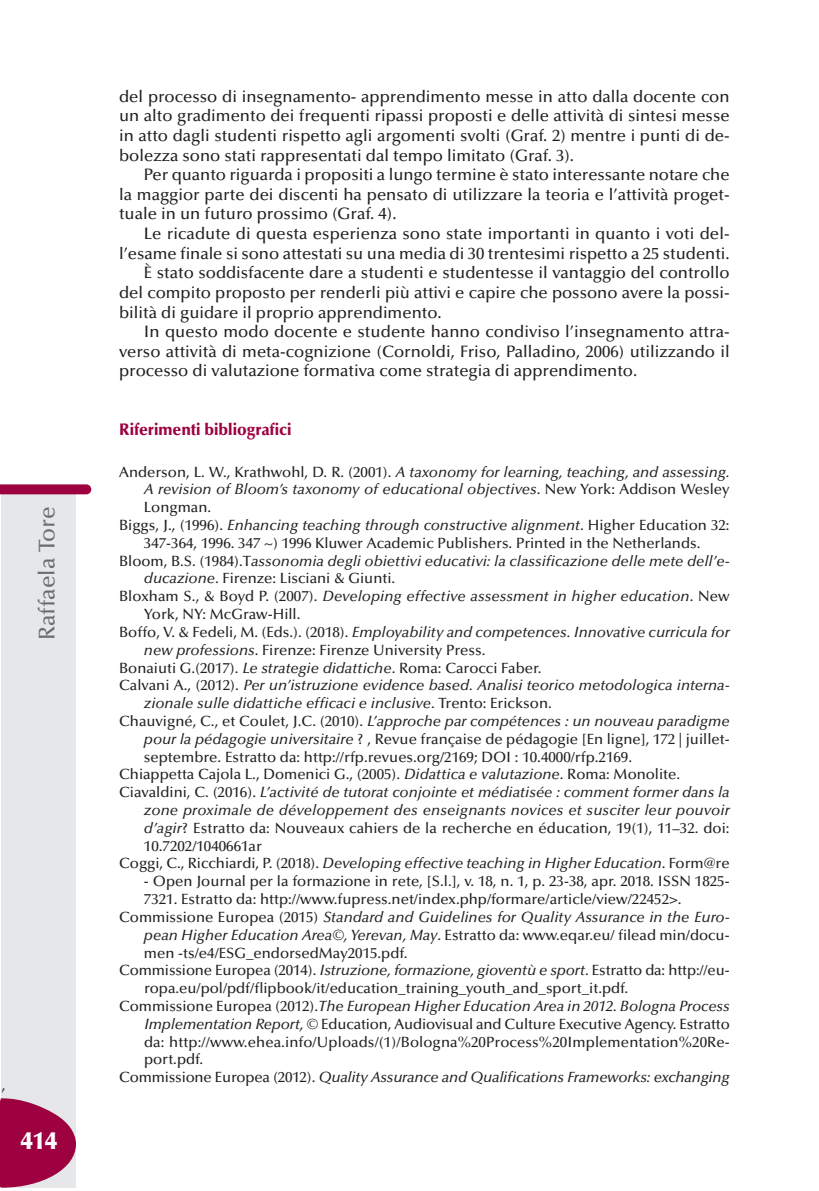
<style>
.page{position:relative;width:819px;height:1191px;background:#fff}
.page>*{position:absolute;margin:0;border:0;box-sizing:border-box;transform-origin:0 0}
.t1{font:900 24.5px "Optima";color:#fff}
.t2{font:500 22.75px "Optima";color:#6c6d70}
.t3{font:500 16.62px/19.6px "Optima";color:#231f20;text-align:justify}
.t4{font:900 16.62px "Optima";color:#9d0140;scale:.95 1}
.t5{font:italic 500 14.88px "Optima";color:#231f20}
.t6{font:500 14.88px "Optima";color:#231f20}
.s1{font-style:normal}
.s2{font-style:italic}
</style>
<div class="page">
<div style="left:2px;top:492px;width:74px;height:695px;background:#e6e7e9"></div>
<svg style="left:0;top:484px;width:91px;height:10px"></svg>
<svg style="left:0;top:1097px;width:76px;height:90px"></svg>
<h2 class="t2" style="left:38px;top:640px;width:135px;rotate:-90deg">Raffaela Tore</h2>
<p class="t6" style="left:2px;top:1079px;width:5px">,</p>
<h1 class="t1" style="left:21px;top:1131px;width:38px">414</h1>
<p class="t3" style="left:119px;top:88px;width:612px">del processo di insegnamento- apprendimento messe in atto dalla docente con un alto gradimento dei frequenti ripassi proposti e delle attività di sintesi messe in atto dagli studenti rispetto agli argomenti svolti (Graf. 2) mentre i punti di de&shy;bolezza sono stati rappresentati dal tempo limitato (Graf. 3).</p>
<p class="t3" style="left:119px;top:166px;width:612px;text-indent:25px">Per quanto riguarda i propositi a lungo termine è stato interessante notare che la maggior parte dei discenti ha pensato di utilizzare la teoria e l’attività proget&shy;tuale in un futuro prossimo (Graf. 4).</p>
<p class="t3" style="left:144px;top:225px;width:587px">Le ricadute di questa esperienza sono state importanti in quanto i voti del-</p>
<p class="t3" style="left:119px;top:245px;width:612px">l’esame finale si sono attestati su una media di 30 trentesimi rispetto a 25 studenti.</p>
<p class="t3" style="left:144px;top:264px;width:587px">È stato soddisfacente dare a studenti e studentesse il vantaggio del controllo</p>
<p class="t3" style="left:119px;top:284px;width:612px">del compito proposto per renderli più attivi e capire che possono avere la possi-</p>
<p class="t3" style="left:119px;top:304px;width:324px">bilità di guidare il proprio apprendimento.</p>
<p class="t3" style="left:144px;top:323px;width:587px">In questo modo docente e studente hanno condiviso l’insegnamento attra-</p>
<p class="t3" style="left:119px;top:343px;width:612px">verso attività di meta-cognizione (Cornoldi, Friso, Palladino, 2006) utilizzando il</p>
<p class="t3" style="left:119px;top:362px;width:519px">processo di valutazione formativa come strategia di apprendimento.</p>
<p class="t4" style="left:119px;top:423px;width:183px">Riferimenti bibliografici</p>
<p class="t5" style="left:119px;top:466px;width:612px"><span class="s1">Anderson, L. W., Krathwohl, D. R. (2001).</span> A taxonomy for learning, teaching, and assessing.</p>
<p class="t5" style="left:144px;top:483px;width:587px">A revision of Bloom’s taxonomy of educational objectives<span class="s1">. New York: Addison Wesley</span></p>
<p class="t6" style="left:144px;top:501px;width:69px">Longman.</p>
<p class="t5" style="left:119px;top:519px;width:612px"><span class="s1">Biggs, J., (1996).</span> Enhancing teaching through constructive alignment<span class="s1">. Higher Education 32:</span></p>
<p class="t6" style="left:144px;top:537px;width:558px">347-364, 1996. 347 ~) 1996 Kluwer Academic Publishers. Printed in the Netherlands.</p>
<p class="t5" style="left:119px;top:555px;width:612px"><span class="s1">Bloom, B.S. (1984).T</span>assonomia degli obiettivi educativi: la classificazione delle mete dell’e-</p>
<p class="t6" style="left:144px;top:572px;width:253px"><span class="s2">ducazione</span>. Firenze: Lisciani &amp; Giunti.</p>
<p class="t5" style="left:119px;top:590px;width:612px"><span class="s1">Bloxham S., &amp; Boyd P. (2007).</span> Developing effective assessment in higher education<span class="s1">. New</span></p>
<p class="t6" style="left:144px;top:608px;width:158px">York, NY: McGraw-Hill.</p>
<p class="t5" style="left:119px;top:626px;width:612px"><span class="s1">Boffo, V. &amp; Fedeli, M. (Eds.). (2018).</span> Employability and competences. Innovative curricula for</p>
<p class="t6" style="left:144px;top:644px;width:343px"><span class="s2">new professions</span>. Firenze: Firenze University Press.</p>
<p class="t6" style="left:119px;top:661px;width:424px">Bonaiuti G.(2017). <span class="s2">Le strategie didattiche</span>. Roma: Carocci Faber.</p>
<p class="t5" style="left:119px;top:679px;width:612px"><span class="s1">Calvani A., (2012).</span> Per un’istruzione evidence based. Analisi teorico metodologica interna-</p>
<p class="t5" style="left:144px;top:697px;width:409px">zionale sulle didattiche efficaci e inclusive<span class="s1">. Trento: Erickson.</span></p>
<p class="t5" style="left:119px;top:715px;width:612px"><span class="s1">Chauvigné, C., et Coulet, J.C. (2010).</span> L’approche par compétences : un nouveau paradigme</p>
<p class="t6" style="left:144px;top:733px;width:587px"><span class="s2">pour la pédagogie universitaire</span> ? , Revue française de pédagogie [En ligne], 172 | juillet-</p>
<p class="t6" style="left:144px;top:750px;width:489px">septembre. Estratto da: http://rfp.revues.org/2169; DOI : 10.4000/rfp.2169.</p>
<p class="t6" style="left:119px;top:768px;width:562px">Chiappetta Cajola L., Domenici G., (2005). <span class="s2">Didattica e valutazione</span>. Roma: Monolite.</p>
<p class="t5" style="left:119px;top:786px;width:612px"><span class="s1">Ciavaldini, C. (2016).</span> L’activité de tutorat conjointe et médiatisée : comment former dans la</p>
<p class="t5" style="left:144px;top:804px;width:587px">zone proximale de développement des enseignants novices et susciter leur pouvoir</p>
<p class="t6" style="left:144px;top:822px;width:587px"><span class="s2">d’agir</span>? Estratto da: Nouveaux cahiers de la recherche en éducation, 19(1), 11–32. doi:</p>
<p class="t6" style="left:144px;top:839px;width:119px">10.7202/1040661ar</p>
<p class="t5" style="left:119px;top:857px;width:612px"><span class="s1">Coggi, C., Ricchiardi, P. (2018).</span> Developing effective teaching in Higher Education<span class="s1">. Form@re</span></p>
<p class="t6" style="left:144px;top:875px;width:587px">- Open Journal per la formazione in rete, [S.l.], v. 18, n. 1, p. 23-38, apr. 2018. ISSN 1825-</p>
<p class="t6" style="left:144px;top:893px;width:539px">7321. Estratto da: http://www.fupress.net/index.php/formare/article/view/22452&gt;.</p>
<p class="t5" style="left:119px;top:911px;width:612px"><span class="s1">Commissione Europea (2015)</span> Standard and Guidelines for Quality Assurance in the Euro-</p>
<p class="t6" style="left:144px;top:929px;width:587px"><span class="s2">pean Higher Education Area©, Yerevan, May</span>. Estratto da: www.eqar.eu/ filead min/docu-</p>
<p class="t6" style="left:144px;top:946px;width:265px">men -ts/e4/ESG_endorsedMay2015.pdf.</p>
<p class="t6" style="left:119px;top:964px;width:612px">Commissione Europea (2014). <span class="s2">Istruzione, formazione, gioventù e sport</span>. Estratto da: http://eu-</p>
<p class="t6" style="left:144px;top:982px;width:486px">ropa.eu/pol/pdf/flipbook/it/education_training_youth_and_sport_it.pdf.</p>
<p class="t5" style="left:119px;top:1000px;width:612px"><span class="s1">Commissione Europea (2012).</span>The European Higher Education Area in 2012. Bologna Process</p>
<p class="t6" style="left:144px;top:1018px;width:587px"><span class="s2">Implementation Report,</span> © Education, Audiovisual and Culture Executive Agency. Estratto</p>
<p class="t6" style="left:144px;top:1035px;width:587px">da: http://www.ehea.info/Uploads/(1)/Bologna%20Process%20Implementation%20Re-</p>
<p class="t6" style="left:144px;top:1053px;width:61px">port.pdf.</p>
<p class="t5" style="left:119px;top:1071px;width:612px"><span class="s1">Commissione Europea (2012).</span> Quality Assurance and Qualifications Frameworks: exchanging</p>
</div>
